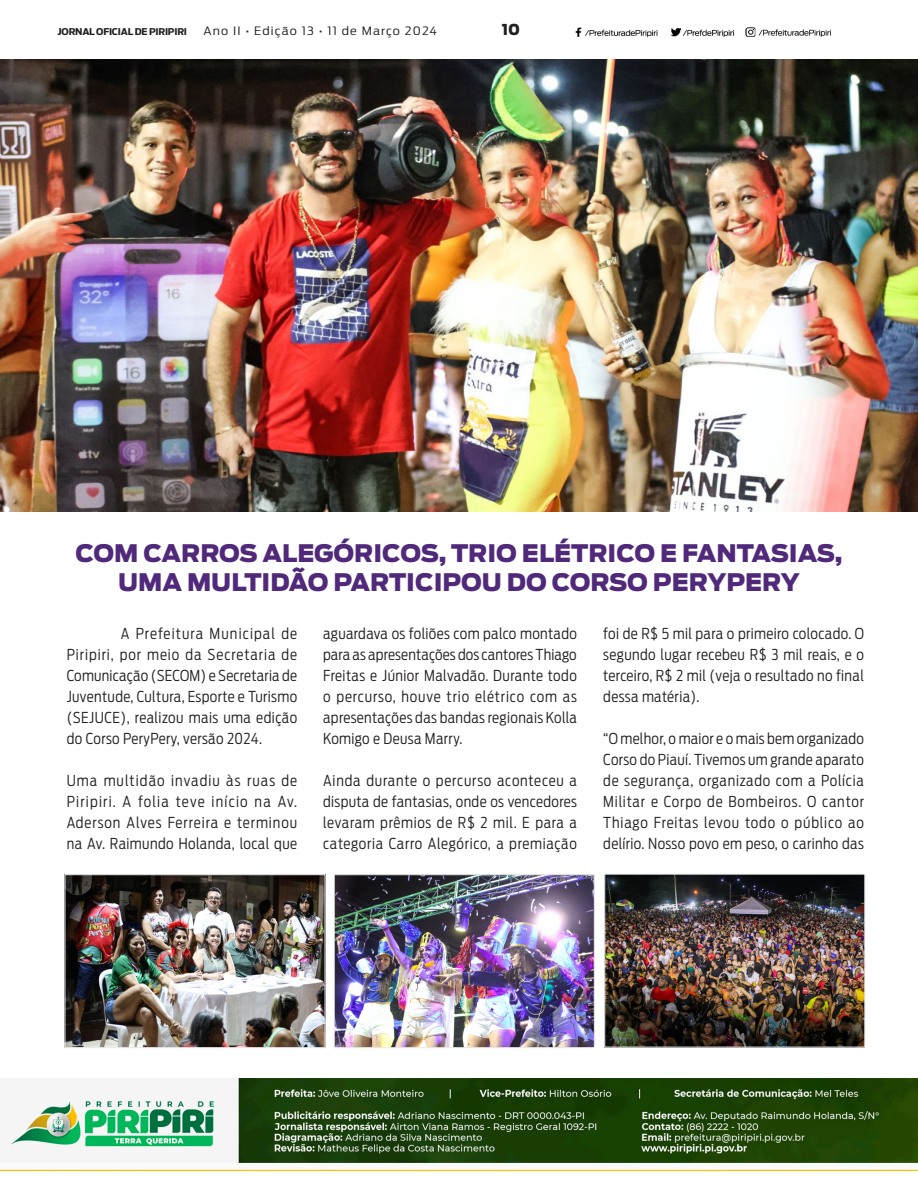
<style>
.page{position:relative;width:918px;height:1188px;background:#fff}
.page>*{position:absolute;margin:0;border:0;box-sizing:border-box;transform-origin:0 0}
.Subtitle__Center{font:900 24px/28.8px "Ford Antenna";color:#51297b;text-align:center}
.Body__Left_Justify{font:300 15px/21px "Ford Antenna Cond";letter-spacing:.025em;color:#231f20;text-align:justify}
.t1{font:900 15px "Ford Antenna";color:#231f20}
.t2{font:300 11.55px "Ford Antenna Cond";letter-spacing:.08em;color:#231f20;scale:1.23 1}
.t3{font:700 9.3px "Ford Antenna Cond";letter-spacing:-.02em;color:#231f20;scale:1.18 1}
</style>
<div class="page">
<img style="left:575px;top:27px;width:256px;height:11px">
<img style="left:0;top:1079px;width:918px;height:92px">
<img style="left:0;top:60px;width:918px;height:451px">
<img style="left:336px;top:876px;width:257px;height:170px">
<div style="left:334px;top:874px;width:261px;height:174px;border:1px solid #e9eaeb"></div>
<img style="left:606px;top:876px;width:257px;height:170px">
<div style="left:604px;top:874px;width:261px;height:174px;border:1px solid #e9eaeb"></div>
<img style="left:66px;top:876px;width:258px;height:170px">
<div style="left:64px;top:874px;width:262px;height:174px;border:1px solid #e9eaeb"></div>
<p class="t3" style="left:58px;top:24px;width:111px">JORNAL OFICIAL DE PIRIPIRI</p>
<p class="t2" style="left:204px;top:21px;width:191px">Ano II • Edição 13 • 11 de Março 2024</p>
<p class="t1" style="left:502px;top:16px;width:20px">10</p>
<p class="Subtitle__Center" style="left:76px;top:537px;width:769px">COM CARROS ALEGÓRICOS, TRIO ELÉTRICO E FANTASIAS,<br>UMA MULTIDÃO PARTICIPOU DO CORSO PERYPERY</p>
<p class="Body__Left_Justify" style="left:67px;top:621px;width:232px;text-indent:54px">A Prefeitura Municipal de Piripiri, por meio da Secretaria de Comunicação (SECOM) e Secretaria de Juventude, Cultura, Esporte e Turismo (SEJUCE), realizou mais uma edição do Corso PeryPery, versão 2024.</p>
<p class="Body__Left_Justify" style="left:67px;top:768px;width:232px">Uma multidão invadiu às ruas de Piripiri. A folia teve início na Av.<br>Aderson Alves Ferreira e terminou na Av. Raimundo Holanda, local que</p>
<p class="Body__Left_Justify" style="left:323px;top:621px;width:255px">aguardava os foliões com palco montado para as apresentações dos cantores Thiago Freitas e Júnior Malvadão. Durante todo o percurso, houve trio elétrico com as apresentações das bandas regionais Kolla Komigo e Deusa Marry.</p>
<p class="Body__Left_Justify" style="left:323px;top:768px;width:255px">Ainda durante o percurso aconteceu a disputa de fantasias, onde os vencedores levaram prêmios de R$ 2 mil. E para a categoria Carro Alegórico, a premiação</p>
<p class="Body__Left_Justify" style="left:603px;top:621px;width:262px">foi de R$ 5 mil para o primeiro colocado. O segundo lugar recebeu R$ 3 mil reais, e o terceiro, R$ 2 mil (veja o resultado no final dessa matéria).</p>
<p class="Body__Left_Justify" style="left:603px;top:726px;width:262px">“O melhor, o maior e o mais bem organizado Corso do Piauí. Tivemos um grande aparato de segurança, organizado com a Polícia Militar e Corpo de Bombeiros. O cantor Thiago Freitas levou todo o público ao delírio. Nosso povo em peso, o carinho das</p>
</div>
